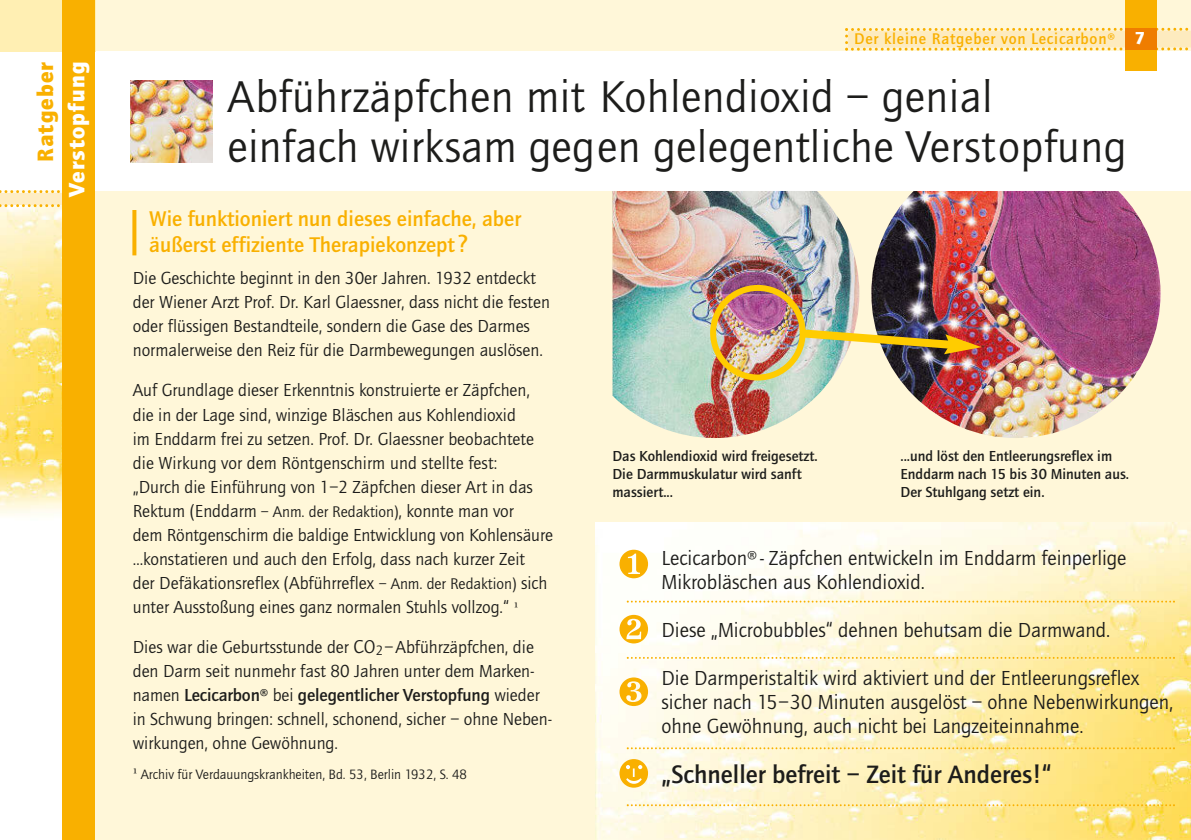
<style>
.page{position:relative;width:1191px;height:840px;background:#fff}
.page>*{position:absolute;margin:0;border:0;box-sizing:border-box;transform-origin:0 0}
.t1{font:46px/50px "Quay Sans";letter-spacing:.01em;color:#1d1d1b}
.t2{font:500 26px "Quay Sans";color:#1d1d1b}
.t3{font:900 23px "Quay Sans";letter-spacing:.05em;color:#fff}
.t4{font:900 23px "Quay Sans";letter-spacing:.05em;color:#f9b000}
.t5{font:500 22px/26px "Quay Sans";color:#f9b000}
.t6{font:21px/24px "Quay Sans";color:#1d1d1b}
.t7{font:18px/24px "Quay Sans";color:#1d1d1b}
.t8{font:500 16px "Quay Sans";letter-spacing:.05em;color:#f9b000}
.t9{font:500 15px/18px "Quay Sans";color:#1d1d1b}
.t10{font:14px "Quay Sans";color:#1d1d1b}
.s1{font-weight:900;font-size:18px;color:#fff}
.s2{font-size:24px}
.s3{font-size:16px}
.s4{font-family:"Minion Pro";font-size:14px}
.s5{font-size:19px}
.s6{font-weight:500}
.s7{font-family:"Minion Pro"}
</style>
<div class="page">
<div style="left:88px;top:0;width:1103px;height:839px;background:#fff7d9"></div>
<img style="left:595px;top:522px;width:596px;height:317px">
<div style="left:89px;top:51px;width:1102px;height:140px;background:#fff"></div>
<svg style="left:627px;top:656px;width:548px;height:2px"></svg>
<svg style="left:627px;top:746px;width:548px;height:2px"></svg>
<svg style="left:627px;top:803px;width:548px;height:2px"></svg>
<svg style="left:627px;top:600px;width:548px;height:2px"></svg>
<img style="left:612px;top:191px;width:247px;height:247px">
<img style="left:871px;top:191px;width:289px;height:247px">
<img style="left:710px;top:285px;width:271px;height:95px">
<img style="left:130px;top:80px;width:83px;height:83px">
<svg style="left:619px;top:549px;width:29px;height:29px"></svg>
<svg style="left:619px;top:614px;width:29px;height:29px"></svg>
<svg style="left:619px;top:677px;width:29px;height:28px"></svg>
<svg style="left:619px;top:758px;width:29px;height:29px"></svg>
<svg style="left:132px;top:210px;width:4px;height:45px"></svg>
<img style="left:0;top:207px;width:62px;height:309px">
<svg style="left:0;top:190px;width:62px;height:17px"></svg>
<div style="left:0;top:0;width:95px;height:51px;background:#ffefb3"></div>
<div style="left:62px;top:0;width:33px;height:839px;background:#f9b000"></div>
<svg style="left:845px;top:28px;width:346px;height:23px;background:#fce7b1"></svg>
<div style="left:1125px;top:0;width:31px;height:71px;background:#f9b000"></div>
<div style="left:1125px;top:28px;width:31px;height:22px;background:#ef7d00"></div>
<p class="t4" style="left:32px;top:162px;width:101px;rotate:-90deg">Ratgeber</p>
<p class="t3" style="left:63px;top:197px;width:137px;rotate:-90deg">Verstopfung</p>
<p class="t8" style="left:854px;top:30px;width:293px">Der kleine Ratgeber von Lecicarbon® <span class="s1">7</span></p>
<h1 class="t1" style="left:228px;top:71px;width:900px">Abführzäpfchen mit Kohlendioxid – genial einfach wirksam gegen gelegentliche Verstopfung</h1>
<p class="t5" style="left:149px;top:205px;width:373px">Wie funktioniert nun dieses einfache, aber äußerst effiziente Therapiekonzept <span class="s2">?</span></p>
<p class="t7" style="left:133px;top:266px;width:418px">Die Geschichte beginnt in den 30er Jahren. 1932 entdeckt der Wiener Arzt Prof. Dr. Karl Glaessner, dass nicht die festen oder flüssigen Bestandteile, sondern die Gase des Darmes normalerweise den Reiz für die Darmbewegungen auslösen.</p>
<p class="t7" style="left:133px;top:378px;width:422px">Auf Grundlage dieser Erkenntnis konstruierte er Zäpfchen, die in der Lage sind, winzige Bläschen aus Kohlendioxid<br>im Enddarm frei zu setzen. Prof. Dr. Glaessner beobachtete die Wirkung vor dem Röntgenschirm und stellte fest:<br>„Durch die Einführung von 1–2 Zäpfchen dieser Art in das Rektum (Enddarm <span class="s3">– Anm. der Redaktion)</span>, konnte man vor<br>dem Röntgenschirm die baldige Entwicklung von Kohlensäure …konstatieren und auch den Erfolg, dass nach kurzer Zeit<br>der Defäkationsreflex (Abführreflex <span class="s3">– Anm. der Redaktion)</span> sich unter Ausstoßung eines ganz normalen Stuhls vollzog.“ <span class="s4">¹</span></p>
<p class="t7" style="left:133px;top:634px;width:421px">Dies war die Geburtsstunde der <span class="s5">CO</span><sub>2</sub>–Abführzäpfchen, die den Darm seit nunmehr fast 80 Jahren unter dem Marken&shy;namen <span class="s6">Lecicarbon®</span> bei <span class="s6">gelegentlicher Verstopfung</span> wieder in Schwung bringen: schnell, schonend, sicher – ohne Neben&shy;wirkungen, ohne Gewöhnung.</p>
<p class="t10" style="left:133px;top:765px;width:336px"><span class="s7">¹</span> Archiv für Verdauungskrankheiten, Bd. 53, Berlin 1932, S. 48</p>
<p class="t9" style="left:612px;top:446px;width:207px">Das Kohlendioxid wird freigesetzt.<br>Die Darmmuskulatur wird sanft massiert...</p>
<p class="t9" style="left:900px;top:446px;width:230px">...und löst den Entleerungsreflex im<br>Enddarm nach 15 bis 30 Minuten aus.<br>Der Stuhlgang setzt ein.</p>
<p class="t6" style="left:661px;top:545px;width:466px">Lecicarbon®- Zäpfchen entwickeln im Enddarm feinperlige<br>Mikrobläschen aus Kohlendioxid.</p>
<p class="t6" style="left:661px;top:617px;width:450px">Diese „Microbubbles“ dehnen behutsam die Darmwand.</p>
<p class="t6" style="left:661px;top:665px;width:513px">Die Darmperistaltik wird aktiviert und der Entleerungsreflex sicher nach 15–30 Minuten ausgelöst – ohne Nebenwirkungen, ohne Gewöhnung, auch nicht bei Langzeiteinnahme.</p>
<h2 class="t2" style="left:661px;top:758px;width:391px">„Schneller befreit – Zeit für Anderes!“</h2>
</div>
